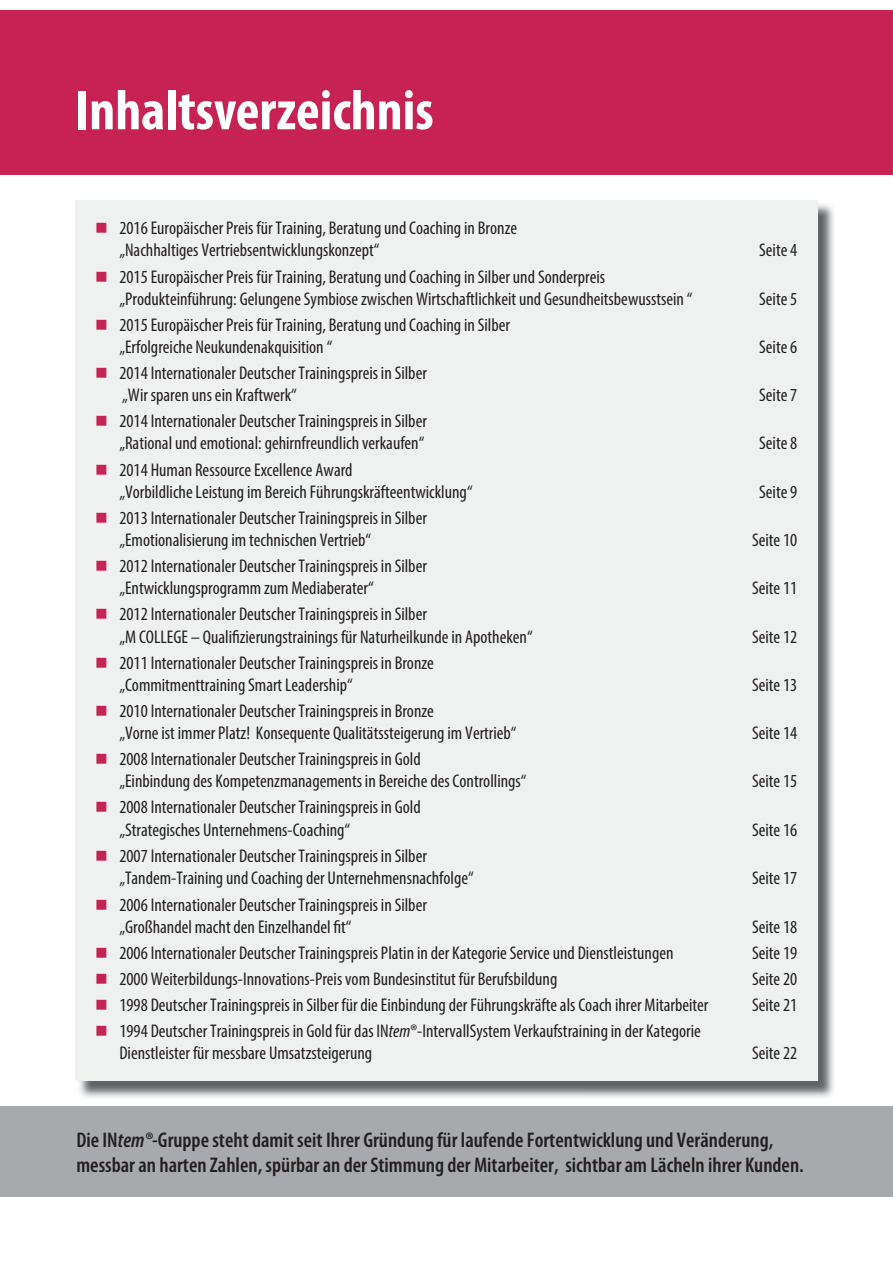
<style>
.page{position:relative;width:893px;height:1263px;background:#fff}
.page>*{position:absolute;margin:0;border:0;box-sizing:border-box;transform-origin:0 0}
.t1{font:700 condensed 56.7px "Myriad Pro";color:#fff}
.t2{font:600 condensed 21.3px/25.5px "Myriad Pro";color:#231f20}
.t3{font:condensed 18.45px/22.2px "Myriad Pro";color:#231f20}
.s1{font-style:italic}
</style>
<div class="page">
<div style="left:0;top:10px;width:893px;height:165px;background:#c62354"></div>
<div style="left:0;top:1106px;width:893px;height:90px;background:#a7a9ac"></div>
<img style="left:79px;top:202px;width:755px;height:896px">
<div style="left:75px;top:200px;width:742px;height:881px;background:#eff0f0"></div>
<h1 class="t1" style="left:75px;top:89px;width:360px">Inhaltsverzeichnis</h1>
<p class="t3" style="left:119px;top:218px;width:399px">2016 Europäischer Preis für Training, Beratung und Coaching in Bronze „Nachhaltiges Vertriebsentwicklungskonzept“</p>
<p class="t3" style="left:119px;top:266px;width:575px">2015 Europäischer Preis für Training, Beratung und Coaching in Silber und Sonderpreis „Produkteinführung: Gelungene Symbiose zwischen Wirtschaftlichkeit und Gesundheitsbewusstsein “</p>
<p class="t3" style="left:119px;top:315px;width:392px">2015 Europäischer Preis für Training, Beratung und Coaching in Silber „Erfolgreiche Neukundenakquisition “</p>
<p class="t3" style="left:119px;top:363px;width:309px">2014 Internationaler Deutscher Trainingspreis in Silber „Wir sparen uns ein Kraftwerk“</p>
<p class="t3" style="left:119px;top:411px;width:309px">2014 Internationaler Deutscher Trainingspreis in Silber „Rational und emotional: gehirnfreundlich verkaufen“</p>
<p class="t3" style="left:119px;top:460px;width:355px">2014 Human Ressource Excellence Award<br>„Vorbildliche Leistung im Bereich Führungskräfteentwicklung“</p>
<p class="t3" style="left:119px;top:508px;width:309px">2013 Internationaler Deutscher Trainingspreis in Silber „Emotionalisierung im technischen Vertrieb“</p>
<p class="t3" style="left:119px;top:556px;width:309px">2012 Internationaler Deutscher Trainingspreis in Silber „Entwicklungsprogramm zum Mediaberater“</p>
<p class="t3" style="left:119px;top:604px;width:415px">2012 Internationaler Deutscher Trainingspreis in Silber<br>„M COLLEGE – Qualifizierungstrainings für Naturheilkunde in Apotheken“</p>
<p class="t3" style="left:119px;top:653px;width:316px">2011 Internationaler Deutscher Trainingspreis in Bronze „Commitmenttraining Smart Leadership“</p>
<p class="t3" style="left:119px;top:701px;width:399px">2010 Internationaler Deutscher Trainingspreis in Bronze<br>„Vorne ist immer Platz! Konsequente Qualitätssteigerung im Vertrieb“</p>
<p class="t3" style="left:119px;top:749px;width:409px">2008 Internationaler Deutscher Trainingspreis in Gold<br>„Einbindung des Kompetenzmanagements in Bereiche des Controllings“</p>
<p class="t3" style="left:119px;top:797px;width:303px;line-height:22.6px">2008 Internationaler Deutscher Trainingspreis in Gold „Strategisches Unternehmens-Coaching“</p>
<p class="t3" style="left:119px;top:846px;width:356px">2007 Internationaler Deutscher Trainingspreis in Silber „Tandem-Training und Coaching der Unternehmensnachfolge“</p>
<p class="t3" style="left:119px;top:895px;width:309px">2006 Internationaler Deutscher Trainingspreis in Silber „Großhandel macht den Einzelhandel fit“</p>
<p class="t3" style="left:759px;top:240px;width:40px">Seite 4</p>
<p class="t3" style="left:759px;top:289px;width:40px">Seite 5</p>
<p class="t3" style="left:759px;top:337px;width:40px">Seite 6</p>
<p class="t3" style="left:759px;top:385px;width:40px">Seite 7</p>
<p class="t3" style="left:759px;top:433px;width:40px">Seite 8</p>
<p class="t3" style="left:759px;top:482px;width:40px">Seite 9</p>
<p class="t3" style="left:752px;top:530px;width:47px">Seite 10</p>
<p class="t3" style="left:752px;top:578px;width:47px">Seite 11</p>
<p class="t3" style="left:752px;top:626px;width:47px">Seite 12</p>
<p class="t3" style="left:752px;top:675px;width:47px">Seite 13</p>
<p class="t3" style="left:752px;top:723px;width:47px">Seite 14</p>
<p class="t3" style="left:752px;top:771px;width:47px">Seite 15</p>
<p class="t3" style="left:752px;top:820px;width:47px">Seite 16</p>
<p class="t3" style="left:752px;top:868px;width:47px">Seite 17</p>
<p class="t3" style="left:752px;top:917px;width:47px">Seite 18</p>
<p class="t3" style="left:119px;top:943px;width:556px">2006 Internationaler Deutscher Trainingspreis Platin in der Kategorie Service und Dienstleistungen</p>
<p class="t3" style="left:752px;top:943px;width:47px">Seite 19</p>
<p class="t3" style="left:119px;top:969px;width:439px">2000 Weiterbildungs-Innovations-Preis vom Bundesinstitut für Berufsbildung</p>
<p class="t3" style="left:752px;top:969px;width:47px">Seite 20</p>
<p class="t3" style="left:119px;top:995px;width:590px">1998 Deutscher Trainingspreis in Silber für die Einbindung der Führungskräfte als Coach ihrer Mitarbeiter</p>
<p class="t3" style="left:752px;top:995px;width:47px">Seite 21</p>
<p class="t3" style="left:119px;top:1021px;width:583px">1994 Deutscher Trainingspreis in Gold für das IN<span class="s1">tem</span>®-IntervallSystem Verkaufstraining in der Kategorie<br>Dienstleister für messbare Umsatzsteigerung</p>
<p class="t3" style="left:752px;top:1043px;width:47px">Seite 22</p>
<p class="t2" style="left:76px;top:1128px;width:729px">Die IN<span class="s1">tem®</span>-Gruppe steht damit seit Ihrer Gründung für laufende Fortentwicklung und Veränderung, messbar an harten Zahlen, spürbar an der Stimmung der Mitarbeiter, sichtbar am Lächeln ihrer Kunden.</p>
</div>
